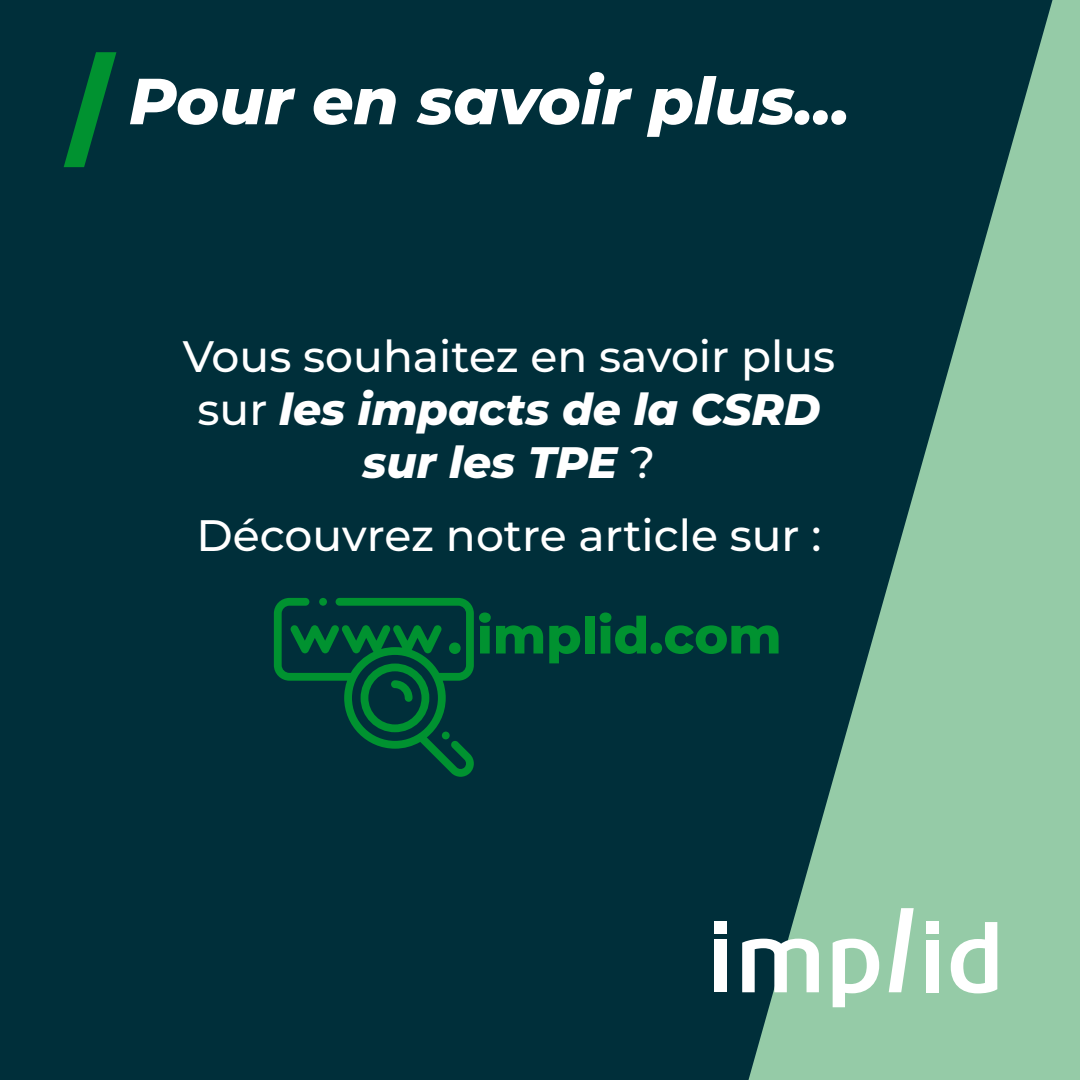
<style>
.page{position:relative;width:1080px;height:1080px;background:#002f3a}
.page>*{position:absolute;margin:0;border:0;box-sizing:border-box;transform-origin:0 0}
.t1{font:italic 800 65px "Montserrat";color:#fff}
.t2{font:800 51px "Montserrat";color:#009230}
.t3{font:500 44px/52.8px "Montserrat";color:#fff;text-align:center}
.s1{font-weight:800;font-style:italic}
</style>
<div class="page">
<svg style="left:749px;top:0;width:331px;height:1080px;fill:#95cba7"></svg>
<div style="left:714px;top:939px;width:13px;height:53px;background:#fff"></div>
<div style="left:714px;top:922px;width:13px;height:12px;background:#fff"></div>
<div style="left:926px;top:922px;width:13px;height:12px;background:#fff"></div>
<svg style="left:742px;top:939px;width:77px;height:53px"></svg>
<svg style="left:833px;top:939px;width:46px;height:68px;background:#cee7d6"></svg>
<svg style="left:889px;top:908px;width:25px;height:84px;background:#cae4d3"></svg>
<div style="left:926px;top:940px;width:13px;height:52px;background:#fff"></div>
<svg style="left:951px;top:922px;width:46px;height:71px;background:#cde6d5"></svg>
<svg style="left:274px;top:598px;width:200px;height:179px"></svg>
<svg style="left:64px;top:52px;width:52px;height:115px"></svg>
<h1 class="t1" style="left:129px;top:54px;width:723px">Pour en savoir plus...</h1>
<p class="t3" style="left:183px;top:329px;width:654px">Vous souhaitez en savoir plus sur <span class="s1">les impacts de la CSRD sur les TPE</span> ?</p>
<p class="t3" style="left:197px;top:507px;width:626px">Découvrez notre article sur :</p>
<p class="t2" style="left:448px;top:598px;width:335px">. implid.com</p>
</div>
